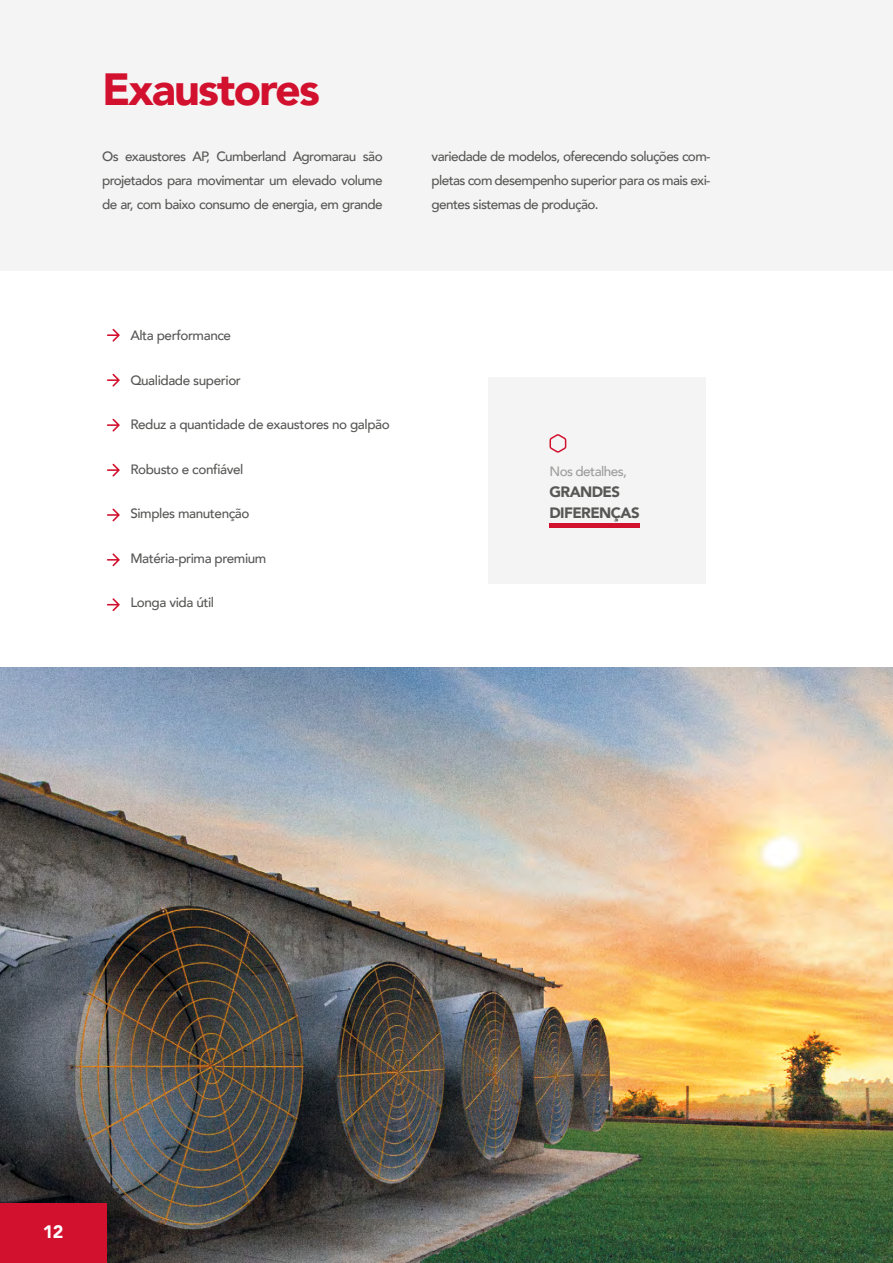
<style>
.page{position:relative;width:893px;height:1263px;background:#fff}
.page>*{position:absolute;margin:0;border:0;box-sizing:border-box;transform-origin:0 0}
.t1{font:900 45px "Avenir";letter-spacing:-.04em;color:#d2112f}
.t2{font:900 18px "Avenir";color:#fff}
.t3{font:900 15px/21px "Avenir";letter-spacing:-.04em;color:#575756}
.t4{font:500 13.5px/24px "Avenir";letter-spacing:-.03em;color:#575756;text-align:justify}
.t5{font:500 13.5px "Avenir";letter-spacing:-.04em;color:#9d9d9c}
</style>
<div class="page">
<div style="left:0;top:0;width:893px;height:270px;background:#f4f4f4"></div>
<div style="left:488px;top:377px;width:218px;height:207px;background:#f4f4f4"></div>
<svg style="left:107px;top:329px;width:13px;height:13px"></svg>
<svg style="left:107px;top:374px;width:13px;height:13px"></svg>
<svg style="left:107px;top:419px;width:13px;height:12px"></svg>
<svg style="left:107px;top:464px;width:13px;height:12px"></svg>
<svg style="left:107px;top:508px;width:13px;height:13px"></svg>
<svg style="left:107px;top:553px;width:13px;height:13px"></svg>
<svg style="left:107px;top:598px;width:13px;height:13px"></svg>
<svg style="left:549px;top:434px;width:18px;height:19px"></svg>
<hr style="left:549px;top:523px;width:91px;height:4px;background:#d2112f">
<img style="left:0;top:667px;width:893px;height:596px">
<div style="left:0;top:1203px;width:106px;height:60px;background:#d2112f"></div>
<h1 class="t1" style="left:102px;top:50px;width:219px">Exaustores</h1>
<p class="t4" style="left:102px;top:143px;width:282px">Os exaustores AP, Cumberland Agromarau são projetados para movimentar um elevado volume de ar, com baixo consumo de energia, em grande</p>
<p class="t4" style="left:432px;top:143px;width:280px">variedade de modelos, oferecendo soluções com&shy;pletas com desempenho superior para os mais exi&shy;gentes sistemas de produção.</p>
<p class="t4" style="left:130px;top:323px;width:102px">Alta performance</p>
<p class="t4" style="left:130px;top:367px;width:112px">Qualidade superior</p>
<p class="t4" style="left:130px;top:412px;width:261px">Reduz a quantidade de exaustores no galpão</p>
<p class="t4" style="left:130px;top:456px;width:115px">Robusto e confiável</p>
<p class="t4" style="left:130px;top:501px;width:121px">Simples manutenção</p>
<p class="t4" style="left:130px;top:545px;width:138px">Matéria-prima premium</p>
<p class="t4" style="left:130px;top:590px;width:85px">Longa vida útil</p>
<p class="t5" style="left:549px;top:460px;width:79px">Nos detalhes,</p>
<p class="t3" style="left:549px;top:481px;width:92px">GRANDES<br>DIFERENÇAS</p>
<h2 class="t2" style="left:43px;top:1217px;width:22px">12</h2>
</div>
